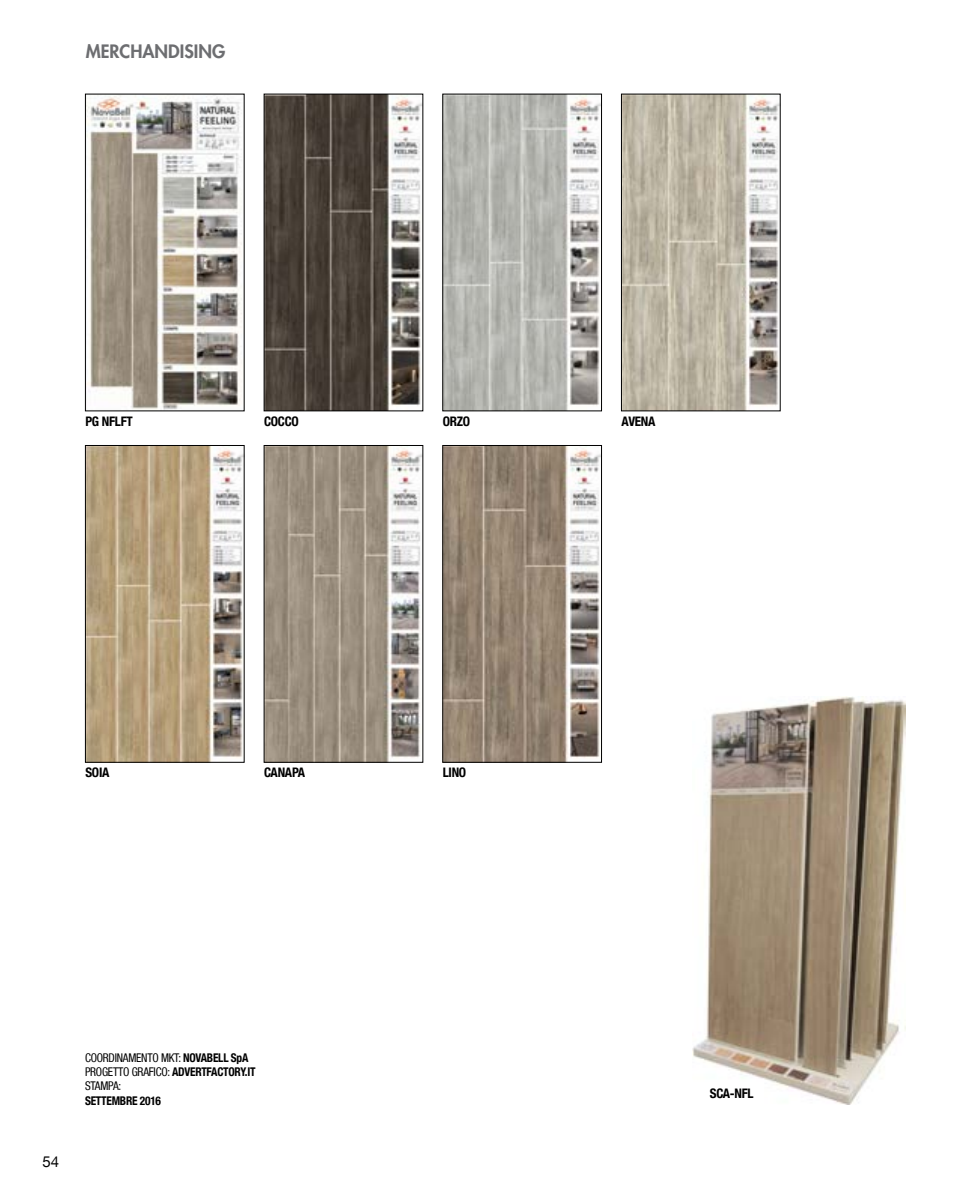
<style>
.page{position:relative;width:978px;height:1191px;background:#fff}
.page>*{position:absolute;margin:0;border:0;box-sizing:border-box;transform-origin:0 0}
.t1{font:800 18px "Futura Std";color:#6d6e71}
.t2{font:15px "Helvetica Neue LT Com";color:#000}
.t3{font:700 condensed 13.2px "Helvetica Neue LT Com";letter-spacing:-.02em;color:#000}
.t4{font:condensed 12px/14.4px "Helvetica Neue LT Com";letter-spacing:-.02em;color:#000;scale:.95 1}
.t5{font:700 condensed 12px "Helvetica Neue LT Com";letter-spacing:-.02em;color:#000;scale:.95 1}
.s1{font-weight:700}
</style>
<div class="page">
<img style="left:87px;top:96px;width:155px;height:313px">
<div style="left:85px;top:94px;width:160px;height:317px;border:1px solid #000"></div>
<img style="left:266px;top:96px;width:155px;height:313px">
<div style="left:264px;top:94px;width:159px;height:317px;border:1px solid #000"></div>
<img style="left:444px;top:96px;width:156px;height:313px">
<div style="left:442px;top:94px;width:160px;height:317px;border:1px solid #000"></div>
<img style="left:623px;top:96px;width:156px;height:313px">
<div style="left:621px;top:94px;width:160px;height:317px;border:1px solid #000"></div>
<img style="left:693px;top:696px;width:213px;height:408px">
<img style="left:444px;top:447px;width:156px;height:313px">
<div style="left:442px;top:445px;width:160px;height:317px;border:1px solid #000"></div>
<img style="left:87px;top:447px;width:156px;height:313px">
<div style="left:85px;top:445px;width:160px;height:317px;border:1px solid #000"></div>
<img style="left:266px;top:447px;width:155px;height:313px">
<h1 class="t1" style="left:86px;top:40px;width:141px">MERCHANDISING</h1>
<p class="t3" style="left:85px;top:413px;width:49px">PG NFLFT</p>
<p class="t3" style="left:264px;top:413px;width:36px">COCCO</p>
<p class="t3" style="left:443px;top:413px;width:29px">ORZO</p>
<p class="t3" style="left:621px;top:413px;width:36px">AVENA</p>
<p class="t3" style="left:85px;top:764px;width:26px">SOIA</p>
<p class="t3" style="left:264px;top:764px;width:43px">CANAPA</p>
<p class="t3" style="left:443px;top:764px;width:25px">LINO</p>
<p class="t2" style="left:43px;top:1152px;width:18px">54</p>
<p class="t4" style="left:85px;top:1050px;width:181px">COORDINAMENTO MKT: <span class="s1">NOVABELL SpA<br></span>PROGETTO GRAFICO: <span class="s1">ADVERTFACTORY.IT<br></span>STAMPA:</p>
<p class="t5" style="left:85px;top:1093px;width:82px">SETTEMBRE 2016</p>
<p class="t3" style="left:710px;top:1085px;width:45px">SCA-NFL</p>
</div>
